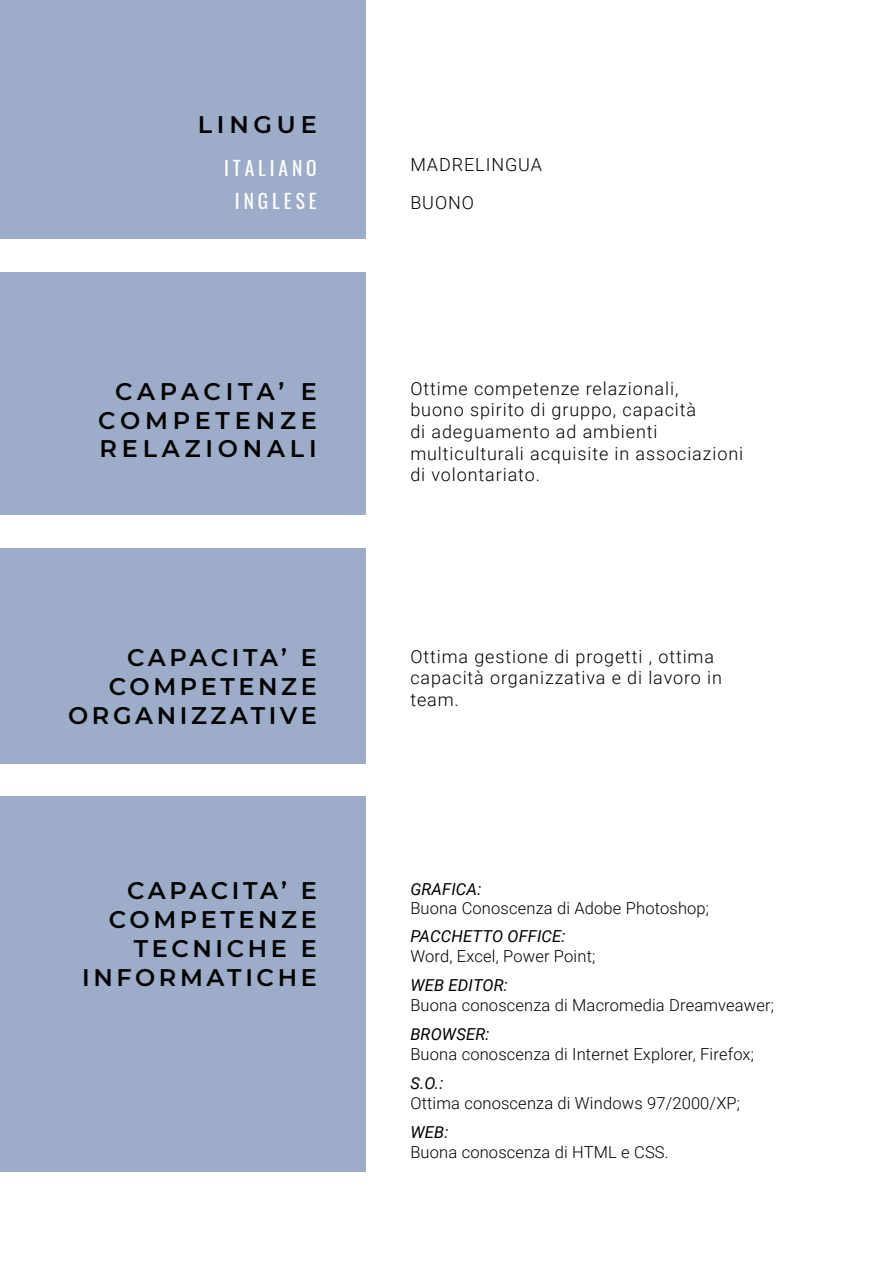
<style>
.page{position:relative;width:893px;height:1263px;background:#fff}
.page>*{position:absolute;margin:0;border:0;box-sizing:border-box;transform-origin:0 0}
.t1{font:600 24px/28.8px "Montserrat";letter-spacing:.15em;color:#000;text-align:right}
.t2{font:19.5px "Oswald";letter-spacing:.2em;color:#fff}
.t3{font:300 18px/21.6px "Roboto";letter-spacing:.05em;color:#000}
.t4{font:300 16.5px "Roboto";letter-spacing:.01em;color:#000}
.t5{font:italic 16.5px "Roboto";letter-spacing:.01em;color:#000}
</style>
<div class="page">
<div style="left:0;top:0;width:366px;height:238px;background:#9dacc8"></div>
<div style="left:0;top:272px;width:366px;height:242px;background:#9dacc8"></div>
<div style="left:0;top:549px;width:366px;height:215px;background:#9dacc8"></div>
<div style="left:0;top:797px;width:366px;height:375px;background:#9dacc8"></div>
<p class="t1" style="left:198px;top:109px;width:121px">LINGUE</p>
<p class="t2" style="left:224px;top:150px;width:94px">ITALIANO</p>
<p class="t3" style="left:410px;top:153px;width:133px">MADRELINGUA</p>
<p class="t2" style="left:235px;top:184px;width:83px">INGLESE</p>
<p class="t3" style="left:410px;top:191px;width:65px">BUONO</p>
<p class="t1" style="left:98px;top:376px;width:220px;text-align:justify;text-indent:17px">CAPACITA’ E COMPETENZE RELAZIONALI</p>
<p class="t3" style="left:410px;top:377px;width:334px">Ottime competenze relazionali,<br>buono spirito di gruppo, capacità<br>di adeguamento ad ambienti multiculturali acquisite in associazioni di volontariato.</p>
<p class="t1" style="left:68px;top:642px;width:250px">CAPACITA’ E<br>COMPETENZE<br>ORGANIZZATIVE</p>
<p class="t3" style="left:410px;top:645px;width:313px">Ottima gestione di progetti , ottima capacità organizzativa e di lavoro in team.</p>
<p class="t1" style="left:109px;top:875px;width:209px">CAPACITA’ E<br>COMPETENZE<br>TECNICHE E</p>
<p class="t1" style="left:82px;top:961px;width:236px">INFORMATICHE</p>
<p class="t5" style="left:410px;top:877px;width:72px">GRAFICA:</p>
<p class="t4" style="left:410px;top:897px;width:300px">Buona Conoscenza di Adobe Photoshop;</p>
<p class="t5" style="left:410px;top:924px;width:157px">PACCHETTO OFFICE:</p>
<p class="t4" style="left:410px;top:944px;width:186px">Word, Excel, Power Point;</p>
<p class="t5" style="left:410px;top:973px;width:99px">WEB EDITOR:</p>
<p class="t4" style="left:410px;top:993px;width:365px">Buona conoscenza di Macromedia Dreamveawer;</p>
<p class="t5" style="left:410px;top:1022px;width:81px">BROWSER:</p>
<p class="t4" style="left:410px;top:1042px;width:345px">Buona conoscenza di Internet Explorer, Firefox;</p>
<p class="t5" style="left:410px;top:1071px;width:35px">S.O.:</p>
<p class="t4" style="left:410px;top:1091px;width:331px">Ottima conoscenza di Windows 97/2000/XP;</p>
<p class="t5" style="left:410px;top:1120px;width:39px">WEB:</p>
<p class="t4" style="left:410px;top:1140px;width:260px">Buona conoscenza di HTML e CSS.</p>
</div>
